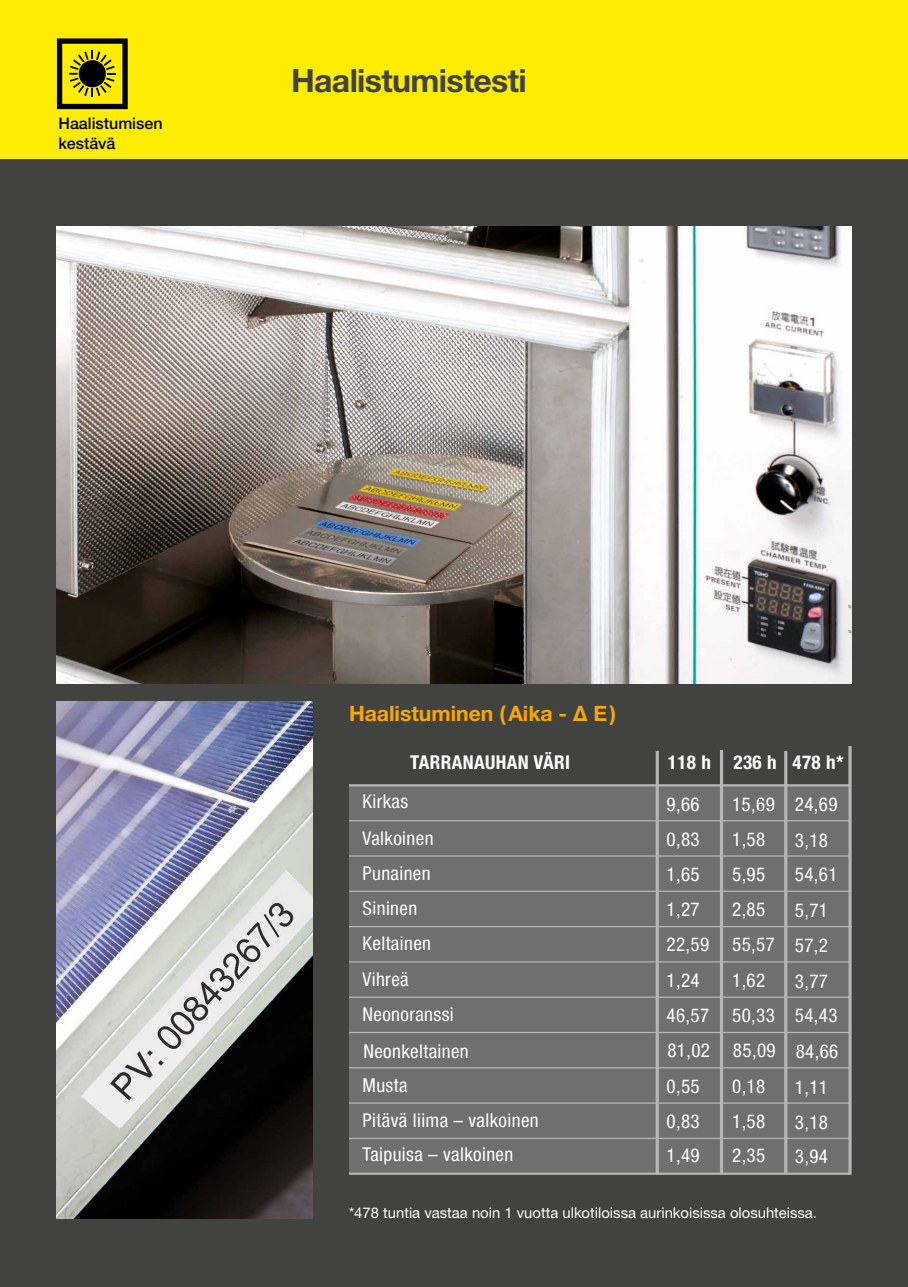
<style>
.page{position:relative;width:908px;height:1287px;background:#fff}
.page>*{position:absolute;margin:0;border:0;box-sizing:border-box;transform-origin:0 0}
.t1{font:700 32px "Helvetica Neue LTW1 G";letter-spacing:-.02em;color:#424241}
.t2{font:700 21.2px "Helvetica Neue LTW1 G";color:#f8a800}
.t3{font:condensed 19px/35.2px "Helvetica Neue LTW1 G";letter-spacing:.02em;color:#fff}
.t4{font:700 condensed 19px "Helvetica Neue LTW1 G";letter-spacing:.02em;color:#fff}
.t5{font:500 16px/20px "Helvetica Neue LTW1 G";color:#000}
.t6{font:14.8px "Helvetica Neue LTW1 G";color:#fff}
</style>
<div class="page">
<div style="left:0;top:0;width:907px;height:1287px;background:#424241"></div>
<div style="left:0;top:0;width:907px;height:159px;background:#ffed00"></div>
<hr style="left:907px;top:0;width:1px;height:159px;background:#ffed00">
<div style="left:349px;top:784px;width:500px;height:390px;background:#706f6f"></div>
<img style="left:57px;top:702px;width:255px;height:517px">
<img style="left:57px;top:227px;width:793px;height:456px">
<hr style="left:349px;top:784px;width:500px;height:2px;background:#b7b6b6">
<hr style="left:349px;top:891px;width:500px;height:1px;background:#b7b6b6">
<hr style="left:349px;top:855px;width:500px;height:2px;background:#b7b6b6">
<hr style="left:349px;top:820px;width:500px;height:1px;background:#b7b6b6">
<hr style="left:349px;top:961px;width:500px;height:1px;background:#b7b6b6">
<hr style="left:349px;top:1173px;width:500px;height:2px;background:#b7b6b6">
<hr style="left:349px;top:1032px;width:500px;height:1px;background:#b7b6b6">
<hr style="left:349px;top:997px;width:500px;height:1px;background:#b7b6b6">
<hr style="left:349px;top:926px;width:502px;height:1px;background:#b7b6b6">
<hr style="left:349px;top:1102px;width:500px;height:2px;background:#b7b6b6">
<hr style="left:349px;top:1067px;width:500px;height:1px;background:#b7b6b6">
<hr style="left:848px;top:746px;width:3px;height:429px;background:#b7b6b6">
<hr style="left:655px;top:751px;width:3px;height:424px;background:#b7b6b6">
<svg style="left:783px;top:751px;width:4px;height:422px;fill:#b7b6b6"></svg>
<hr style="left:719px;top:750px;width:3px;height:423px;background:#b7b6b6">
<hr style="left:349px;top:1138px;width:500px;height:1px;background:#b7b6b6">
<svg style="left:57px;top:38px;width:71px;height:71px"></svg>
<p class="t5" style="left:58px;top:113px;width:106px">Haalistumisen kestävä</p>
<h1 class="t1" style="left:291px;top:60px;width:237px">Haalistumistesti</h1>
<p class="t2" style="left:349px;top:700px;width:268px">Haalistuminen (Aika - ∆ E)</p>
<p class="t4" style="left:410px;top:751px;width:161px">TARRANAUHAN VÄRI</p>
<p class="t4" style="left:667px;top:751px;width:177px">118 h 236 h 478 h*</p>
<p class="t3" style="left:362px;top:783px;width:72px;line-height:37px">Kirkas<br>Valkoinen</p>
<p class="t3" style="left:362px;top:855px;width:93px">Punainen<br>Sininen<br>Keltainen<br>Vihreä<br>Neonoranssi</p>
<p class="t3" style="left:362px;top:1034px;width:177px;line-height:34.6px">Neonkeltainen<br>Musta<br>Pitävä liima – valkoinen<br>Taipuisa – valkoinen</p>
<p class="t3" style="left:666px;top:786px;width:45px">9,66<br>0,83<br>1,65<br>1,27<br>22,59<br>1,24<br>46,57<br>81,02<br>0,55<br>0,83<br>1,49</p>
<p class="t3" style="left:731px;top:786px;width:45px">15,69<br>1,58<br>5,95<br>2,85<br>55,57<br>1,62<br>50,33<br>85,09<br>0,18<br>1,58<br>2,35</p>
<p class="t3" style="left:794px;top:787px;width:45px">24,69<br>3,18<br>54,61<br>5,71<br>57,2<br>3,77<br>54,43<br>84,66<br>1,11<br>3,18<br>3,94</p>
<p class="t6" style="left:349px;top:1204px;width:469px">*478 tuntia vastaa noin 1 vuotta ulkotiloissa aurinkoisissa olosuhteissa.</p>
</div>
